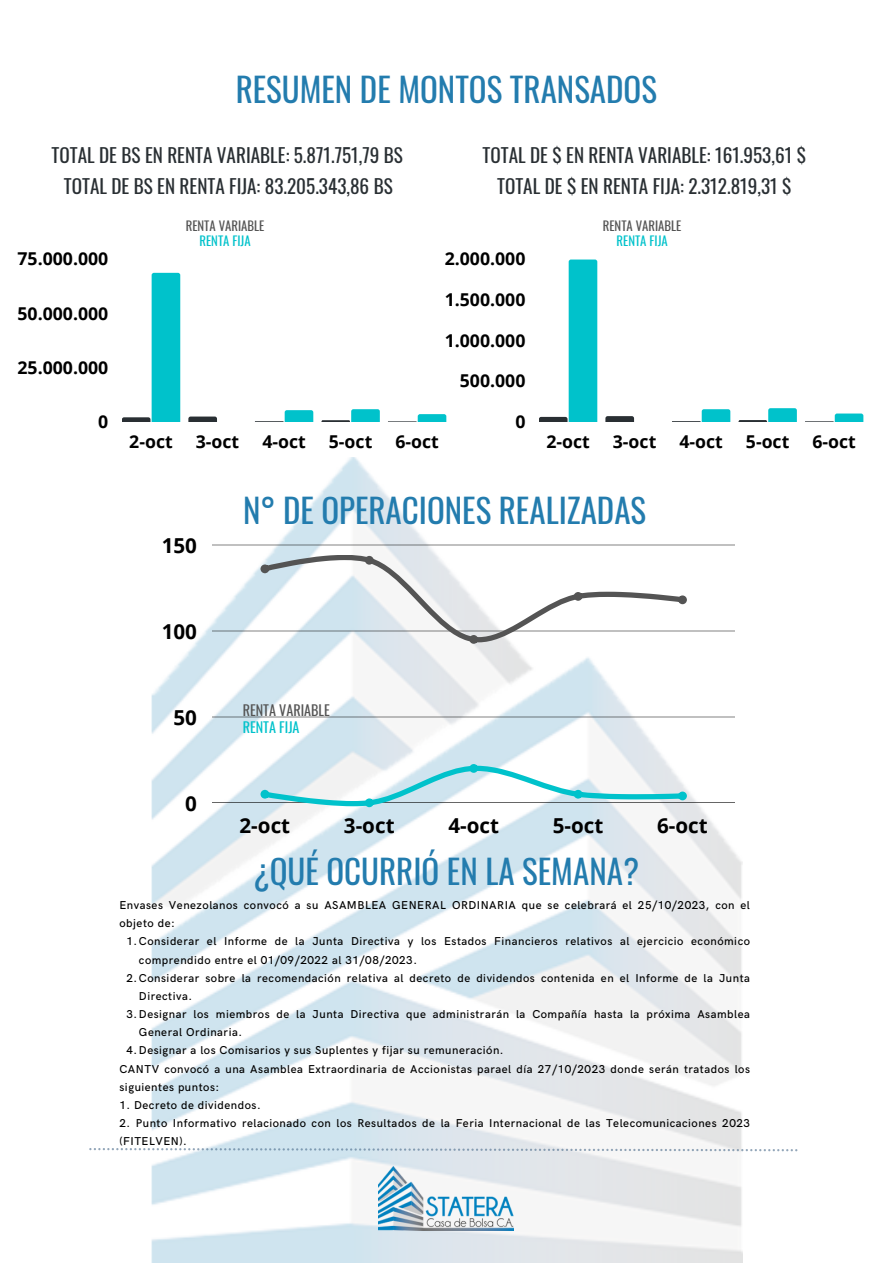
<style>
.page{position:relative;width:893px;height:1264px;background:#fff}
.page>*{position:absolute;margin:0;border:0;box-sizing:border-box;transform-origin:0 0}
.t1{font:33px "Oswald";color:#237cae}
.t2{font:700 20.55px "Open Sans";color:#000}
.t3{font:19.2px "Oswald";color:#292f33}
.t4{font:700 17.7px "Open Sans";color:#000}
.t5{font:14.1px "Oswald";color:#545454}
.t6{font:14.1px "Oswald";color:#00c2cb}
.t7{font:12.75px "Oswald";color:#545454}
.t8{font:12.75px "Oswald";color:#00c2cb}
.t9{font:500 11.4px/18.1px "HK Grotesk";letter-spacing:.045em;color:#000}
</style>
<div class="page">
<img style="left:151px;top:457px;width:591px;height:805px">
<svg style="left:188px;top:416px;width:29px;height:3px"></svg>
<svg style="left:255px;top:421px;width:28px;height:1px"></svg>
<svg style="left:321px;top:420px;width:29px;height:2px"></svg>
<svg style="left:122px;top:273px;width:58px;height:149px"></svg>
<svg style="left:284px;top:410px;width:29px;height:2px"></svg>
<svg style="left:351px;top:409px;width:29px;height:2px"></svg>
<svg style="left:388px;top:414px;width:58px;height:8px"></svg>
<hr style="left:213px;top:544px;width:521px;height:1px;background:#000">
<hr style="left:213px;top:630px;width:521px;height:1px;background:#000">
<hr style="left:213px;top:716px;width:521px;height:1px;background:#000">
<hr style="left:213px;top:802px;width:521px;height:1px;background:#000">
<svg style="left:260px;top:555px;width:426px;height:88px"></svg>
<svg style="left:260px;top:764px;width:426px;height:43px"></svg>
<img style="left:379px;top:1166px;width:135px;height:64px">
<svg style="left:605px;top:416px;width:29px;height:2px"></svg>
<svg style="left:672px;top:421px;width:28px;height:1px"></svg>
<svg style="left:738px;top:420px;width:29px;height:2px"></svg>
<svg style="left:539px;top:259px;width:58px;height:163px"></svg>
<svg style="left:701px;top:409px;width:29px;height:2px"></svg>
<svg style="left:768px;top:408px;width:28px;height:2px"></svg>
<svg style="left:805px;top:413px;width:58px;height:9px"></svg>
<svg style="left:89px;top:1147px;width:708px;height:4px"></svg>
<p class="t1" style="left:236px;top:64px;width:423px">RESUMEN DE MONTOS TRANSADOS</p>
<p class="t3" style="left:52px;top:140px;width:353px">TOTAL DE BS EN RENTA VARIABLE: 5.871.751,79 BS</p>
<p class="t3" style="left:64px;top:171px;width:330px">TOTAL DE BS EN RENTA FIJA: 83.205.343,86 BS</p>
<p class="t4" style="left:18px;top:246px;width:92px">75.000.000</p>
<p class="t4" style="left:18px;top:301px;width:92px">50.000.000</p>
<p class="t4" style="left:18px;top:355px;width:92px">25.000.000</p>
<p class="t4" style="left:98px;top:409px;width:12px">0</p>
<p class="t7" style="left:186px;top:216px;width:80px">RENTA VARIABLE</p>
<p class="t8" style="left:199px;top:230px;width:53px">RENTA FIJA</p>
<p class="t3" style="left:482px;top:140px;width:325px">TOTAL DE $ EN RENTA VARIABLE: 161.953,61 $</p>
<p class="t3" style="left:497px;top:171px;width:296px">TOTAL DE $ EN RENTA FIJA: 2.312.819,31 $</p>
<p class="t4" style="left:444px;top:246px;width:82px">2.000.000</p>
<p class="t4" style="left:444px;top:287px;width:82px">1.500.000</p>
<p class="t4" style="left:444px;top:328px;width:82px">1.000.000</p>
<p class="t4" style="left:460px;top:368px;width:67px">500.000</p>
<p class="t4" style="left:515px;top:409px;width:12px">0</p>
<p class="t7" style="left:602px;top:216px;width:80px">RENTA VARIABLE</p>
<p class="t8" style="left:616px;top:230px;width:53px">RENTA FIJA</p>
<p class="t4" style="left:129px;top:428px;width:45px">2-oct</p>
<p class="t4" style="left:196px;top:428px;width:45px">3-oct</p>
<p class="t4" style="left:262px;top:428px;width:45px">4-oct</p>
<p class="t4" style="left:329px;top:428px;width:45px">5-oct</p>
<p class="t4" style="left:395px;top:428px;width:45px">6-oct</p>
<p class="t4" style="left:546px;top:428px;width:45px">2-oct</p>
<p class="t4" style="left:612px;top:428px;width:45px">3-oct</p>
<p class="t4" style="left:679px;top:428px;width:45px">4-oct</p>
<p class="t4" style="left:745px;top:428px;width:45px">5-oct</p>
<p class="t4" style="left:812px;top:428px;width:45px">6-oct</p>
<p class="t2" style="left:162px;top:530px;width:37px">150</p>
<p class="t2" style="left:162px;top:616px;width:37px">100</p>
<p class="t2" style="left:173px;top:702px;width:25px">50</p>
<p class="t2" style="left:185px;top:788px;width:13px">0</p>
<p class="t1" style="left:243px;top:484px;width:404px">N° DE OPERACIONES REALIZADAS</p>
<p class="t5" style="left:243px;top:699px;width:89px">RENTA VARIABLE</p>
<p class="t6" style="left:243px;top:716px;width:58px">RENTA FIJA</p>
<p class="t2" style="left:239px;top:811px;width:52px">2-oct</p>
<p class="t2" style="left:344px;top:811px;width:52px">3-oct</p>
<p class="t2" style="left:448px;top:811px;width:52px">4-oct</p>
<p class="t2" style="left:552px;top:811px;width:52px">5-oct</p>
<p class="t2" style="left:657px;top:811px;width:52px">6-oct</p>
<p class="t1" style="left:253px;top:845px;width:387px">¿QUÉ OCURRIÓ EN LA SEMANA?</p>
<p class="t9" style="left:119px;top:896px;width:632px">Envases Venezolanos convocó a su ASAMBLEA GENERAL ORDINARIA que se celebrará el 25/10/2023, con el objeto de:</p>
<p class="t9" style="left:139px;top:933px;width:612px;text-indent:-12px">1.Considerar el Informe de la Junta Directiva y los Estados Financieros relativos al ejercicio económico comprendido entre el 01/09/2022 al 31/08/2023.</p>
<p class="t9" style="left:139px;top:969px;width:612px;text-indent:-12px">2.Considerar sobre la recomendación relativa al decreto de dividendos contenida en el Informe de la Junta<br>Directiva.</p>
<p class="t9" style="left:139px;top:1005px;width:612px;text-indent:-12px">3.Designar los miembros de la Junta Directiva que administrarán la Compañía hasta la próxima Asamblea<br>General Ordinaria.</p>
<p class="t9" style="left:126px;top:1041px;width:378px">4.Designar a los Comisarios y sus Suplentes y fijar su remuneración.</p>
<p class="t9" style="left:119px;top:1060px;width:632px">CANTV convocó a una Asamblea Extraordinaria de Accionistas parael día 27/10/2023 donde serán tratados los siguientes puntos:</p>
<p class="t9" style="left:119px;top:1096px;width:143px">1. Decreto de dividendos.</p>
<p class="t9" style="left:119px;top:1114px;width:632px">2. Punto Informativo relacionado con los Resultados de la Feria Internacional de las Telecomunicaciones 2023 (FITELVEN).</p>
</div>
